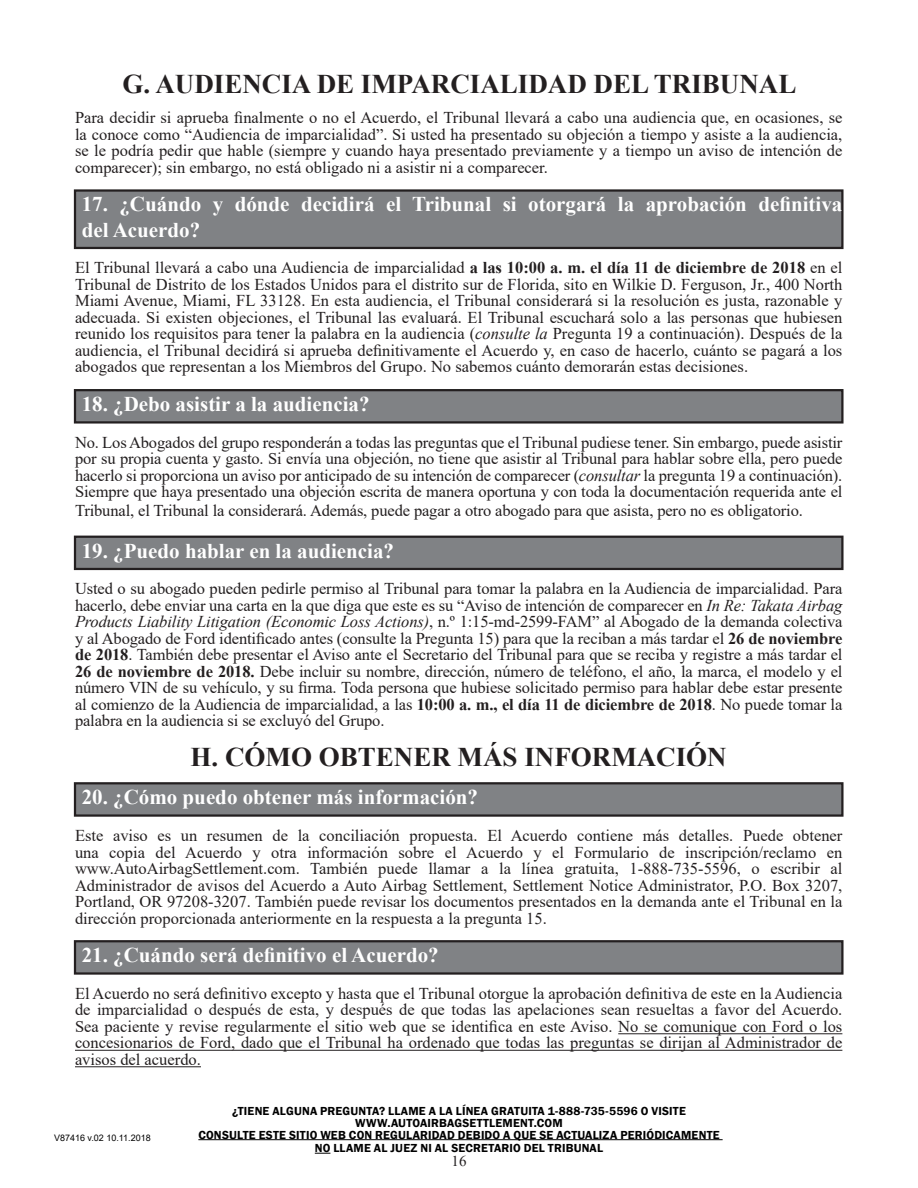
<style>
.page{position:relative;width:918px;height:1188px;background:#fff}
.page>*{position:absolute;margin:0;border:0;box-sizing:border-box;transform-origin:0 0}
.t1{font:700 27px "Times New Roman";color:#231f20}
.Paragraph_Style_2{font:700 21px/25.2px "Times New Roman";color:#fff}
.t2{font:16.5px/16.5px "Times New Roman";color:#231f20;text-align:justify}
.t3{font:15px "Times New Roman";color:#231f20}
.t4{font:600 12px/12px "Franklin Gothic";letter-spacing:.015em;color:#000;text-align:center}
.t5{font:9px "Arial";color:#000}
.s1{font-weight:700}
.s2{font-style:italic}
</style>
<div class="page">
<hr style="left:198px;top:1139px;width:525px;height:1px;background:#000">
<svg style="left:315px;top:1153px;width:15px;height:1px"></svg>
<div style="left:75px;top:191px;width:767px;height:57px;background:#808285"></div>
<div style="left:74px;top:189px;width:770px;height:60px;border:2px solid #231f20"></div>
<div style="left:75px;top:390px;width:767px;height:32px;background:#808285"></div>
<div style="left:74px;top:389px;width:770px;height:35px;border:2px solid #231f20"></div>
<div style="left:75px;top:537px;width:767px;height:32px;background:#808285"></div>
<div style="left:74px;top:536px;width:770px;height:34px;border:2px solid #231f20"></div>
<div style="left:75px;top:783px;width:767px;height:33px;background:#808285"></div>
<div style="left:74px;top:782px;width:770px;height:35px;border:2px solid #231f20"></div>
<div style="left:75px;top:941px;width:767px;height:33px;background:#808285"></div>
<div style="left:74px;top:940px;width:770px;height:35px;border:2px solid #231f20"></div>
<hr style="left:618px;top:1033px;width:224px;height:1px;background:#231f20">
<hr style="left:75px;top:1050px;width:767px;height:1px;background:#231f20">
<hr style="left:75px;top:1066px;width:126px;height:1px;background:#231f20">
<p class="t1" style="left:122px;top:65px;width:676px">G. AUDIENCIA DE IMPARCIALIDAD DEL TRIBUNAL</p>
<p class="t2" style="left:75px;top:109px;width:769px">Para decidir si aprueba finalmente o no el Acuerdo, el Tribunal llevará a cabo una audiencia que, en ocasiones, se la conoce como “Audiencia de imparcialidad”. Si usted ha presentado su objeción a tiempo y asiste a la audiencia, se le podría pedir que hable (siempre y cuando haya presentado previamente y a tiempo un aviso de intención de comparecer); sin embargo, no está obligado ni a asistir ni a comparecer.</p>
<p class="Paragraph_Style_2" style="left:82px;top:191px;width:762px">17. ¿Cuándo y dónde decidirá el Tribunal si otorgará la aprobación definitiva del Acuerdo?</p>
<p class="t2" style="left:75px;top:259px;width:769px">El Tribunal llevará a cabo una Audiencia de imparcialidad <span class="s1">a las 10:00 a. m. el día 11 de diciembre de 2018</span> en el Tribunal de Distrito de los Estados Unidos para el distrito sur de Florida, sito en Wilkie D. Ferguson, Jr., 400 North Miami Avenue, Miami, FL 33128. En esta audiencia, el Tribunal considerará si la resolución es justa, razonable y adecuada. Si existen objeciones, el Tribunal las evaluará. El Tribunal escuchará solo a las personas que hubiesen reunido los requisitos para tener la palabra en la audiencia (<span class="s2">consulte la</span> Pregunta 19 a continuación). Después de la audiencia, el Tribunal decidirá si aprueba definitivamente el Acuerdo y, en caso de hacerlo, cuánto se pagará a los abogados que representan a los Miembros del Grupo. No sabemos cuánto demorarán estas decisiones.</p>
<p class="Paragraph_Style_2" style="left:82px;top:391px;width:289px">18. ¿Debo asistir a la audiencia?</p>
<p class="t2" style="left:75px;top:434px;width:769px">No. Los Abogados del grupo responderán a todas las preguntas que el Tribunal pudiese tener. Sin embargo, puede asistir por su propia cuenta y gasto. Si envía una objeción, no tiene que asistir al Tribunal para hablar sobre ella, pero puede hacerlo si proporciona un aviso por anticipado de su intención de comparecer (<span class="s2">consultar</span> la pregunta 19 a continuación).<br>Siempre que haya presentado una objeción escrita de manera oportuna y con toda la documentación requerida ante el</p>
<p class="t2" style="left:75px;top:502px;width:729px">Tribunal, el Tribunal la considerará. Además, puede pagar a otro abogado para que asista, pero no es obligatorio.</p>
<p class="Paragraph_Style_2" style="left:82px;top:537px;width:314px">19. ¿Puedo hablar en la audiencia?</p>
<p class="t2" style="left:75px;top:580px;width:769px">Usted o su abogado pueden pedirle permiso al Tribunal para tomar la palabra en la Audiencia de imparcialidad. Para hacerlo, debe enviar una carta en la que diga que este es su “Aviso de intención de comparecer en <span class="s2">In Re: Takata Airbag Products Liability Litigation (Economic Loss Actions)</span>, n.º 1:15-md-2599-FAM” al Abogado de la demanda colectiva y al Abogado de Ford identificado antes (consulte la Pregunta 15) para que la reciban a más tardar el <span class="s1">26 de noviembre de 2018</span>. También debe presentar el Aviso ante el Secretario del Tribunal para que se reciba y registre a más tardar el <span class="s1">26 de noviembre de 2018.</span> Debe incluir su nombre, dirección, número de teléfono, el año, la marca, el modelo y el número VIN de su vehículo, y su firma. Toda persona que hubiese solicitado permiso para hablar debe estar presente al comienzo de la Audiencia de imparcialidad, a las <span class="s1">10:00 a. m., el día 11 de diciembre de 2018</span>. No puede tomar la palabra en la audiencia si se excluyó del Grupo.</p>
<p class="t1" style="left:191px;top:737px;width:538px">H. CÓMO OBTENER MÁS INFORMACIÓN</p>
<p class="Paragraph_Style_2" style="left:82px;top:784px;width:398px">20. ¿Cómo puedo obtener más información?</p>
<p class="t2" style="left:75px;top:827px;width:769px">Este aviso es un resumen de la conciliación propuesta. El Acuerdo contiene más detalles. Puede obtener una copia del Acuerdo y otra información sobre el Acuerdo y el Formulario de inscripción/reclamo en www.AutoAirbagSettlement.com. También puede llamar a la línea gratuita, 1-888-735-5596, o escribir al Administrador de avisos del Acuerdo a Auto Airbag Settlement, Settlement Notice Administrator, P.O. Box 3207, Portland, OR 97208-3207. También puede revisar los documentos presentados en la demanda ante el Tribunal en la dirección proporcionada anteriormente en la respuesta a la pregunta 15.</p>
<p class="Paragraph_Style_2" style="left:82px;top:942px;width:359px">21. ¿Cuándo será definitivo el Acuerdo?</p>
<p class="t2" style="left:75px;top:985px;width:769px">El Acuerdo no será definitivo excepto y hasta que el Tribunal otorgue la aprobación definitiva de este en la Audiencia de imparcialidad o después de esta, y después de que todas las apelaciones sean resueltas a favor del Acuerdo.<br>Sea paciente y revise regularmente el sitio web que se identifica en este Aviso. No se comunique con Ford o los concesionarios de Ford, dado que el Tribunal ha ordenado que todas las preguntas se dirijan al Administrador de avisos del acuerdo.</p>
<p class="t5" style="left:54px;top:1131px;width:98px">V87416 v.02 10.11.2018</p>
<p class="t4" style="left:198px;top:1105px;width:523px">¿TIENE ALGUNA PREGUNTA? LLAME A LA LÍNEA GRATUITA 1-888-735-5596 O VISITE<br>WWW.AUTOAIRBAGSETTLEMENT.COM<br>CONSULTE ESTE SITIO WEB CON REGULARIDAD DEBIDO A QUE SE ACTUALIZA PERIÓDICAMENTE</p>
<p class="t4" style="left:315px;top:1142px;width:290px">NO LLAME AL JUEZ NI AL SECRETARIO DEL TRIBUNAL</p>
<p class="t3" style="left:452px;top:1151px;width:16px">16</p>
</div>
